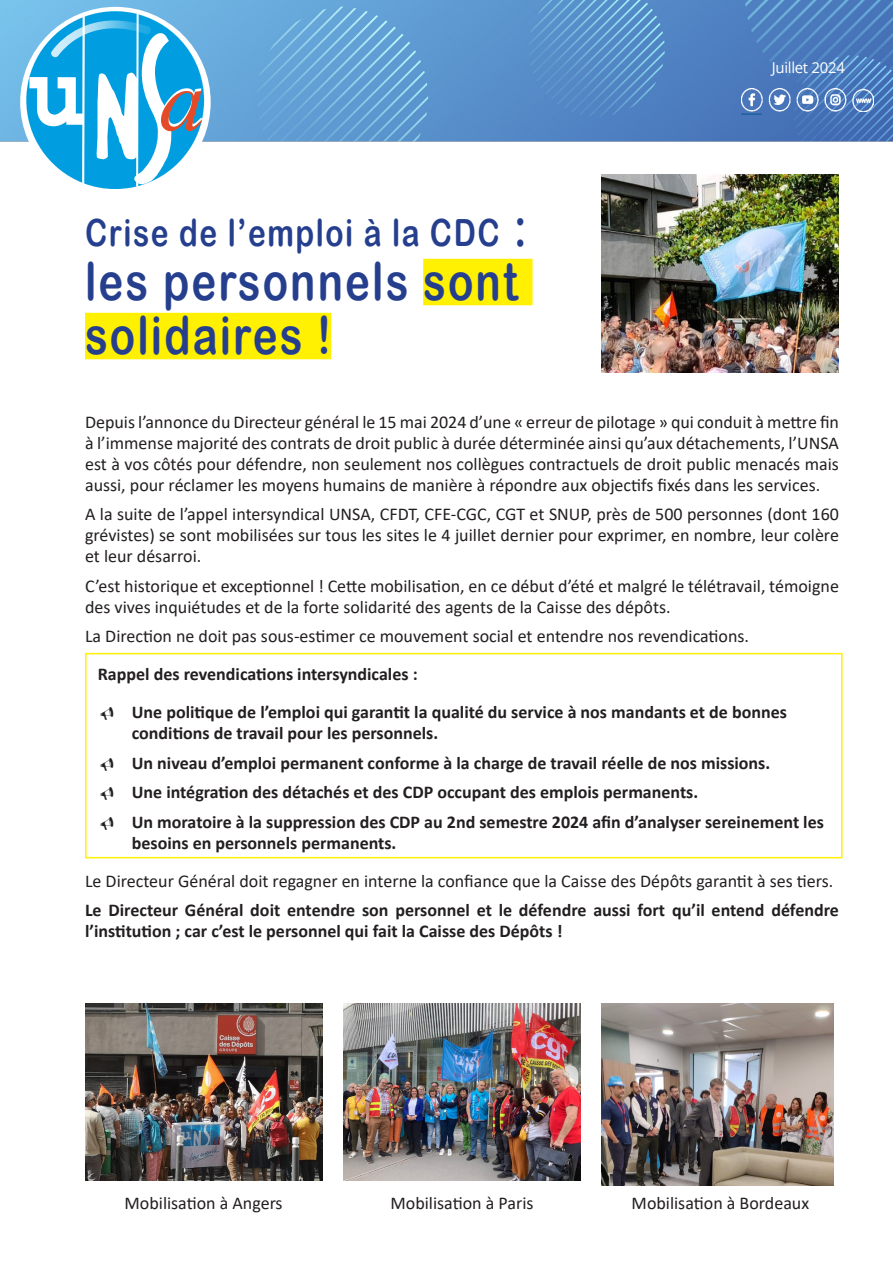
<style>
.page{position:relative;width:893px;height:1263px;background:#fff}
.page>*{position:absolute;margin:0;border:0;box-sizing:border-box;transform-origin:0 0}
.t1{font:52.5px/54px "Arial Rounded MT Bold";letter-spacing:.05em;color:#253f8e;scale:.8 1}
.t2{font:37.5px "Arial Rounded MT Bold";letter-spacing:.05em;color:#253f8e;scale:.8 1}
.t3{font:18px/21px "Calibri";color:#231f20;text-align:justify}
.t4{font:700 18px/21px "Calibri";color:#231f20}
.t5{font:15px "Open Sans";letter-spacing:-.02em;color:#fff}
.s1{font-size:52.5px}
</style>
<div class="page">
<img style="left:0;top:0;width:893px;height:192px">
<div style="left:20px;top:7px;width:191px;height:190px;background:#fff;border-radius:50%"></div>
<svg style="left:26px;top:11px;width:178px;height:178px"></svg>
<img style="left:741px;top:89px;width:132px;height:22px">
<div style="left:423px;top:259px;width:110px;height:46px;background:#fff101"></div>
<div style="left:85px;top:313px;width:246px;height:46px;background:#fff101"></div>
<hr style="left:741px;top:113px;width:21px;height:2px;background:#175d9e">
<img style="left:85px;top:1003px;width:237px;height:178px">
<img style="left:343px;top:1003px;width:238px;height:178px">
<img style="left:602px;top:1003px;width:232px;height:183px">
<img style="left:602px;top:174px;width:237px;height:198px">
<div style="left:85px;top:653px;width:757px;height:205px;border:2px solid #fff101"></div>
<p class="t2" style="left:85px;top:211px;width:554px">Crise de l’emploi à la CDC <span class="s1">:</span></p>
<p class="t1" style="left:85px;top:254px;width:543px">les personnels sont solidaires !</p>
<p class="t5" style="left:772px;top:57px;width:75px">Juillet 2024</p>
<p class="t3" style="left:85px;top:411px;width:755px">Depuis l’annonce du Directeur général le 15 mai 2024 d’une « erreur de pilotage » qui conduit à mettre fin à l’immense majorité des contrats de droit public à durée déterminée ainsi qu’aux détachements, l’UNSA est à vos côtés pour défendre, non seulement nos collègues contractuels de droit public menacés mais aussi, pour réclamer les moyens humains de manière à répondre aux objectifs fixés dans les services.</p>
<p class="t3" style="left:85px;top:503px;width:755px">A la suite de l’appel intersyndical UNSA, CFDT, CFE-CGC, CGT et SNUP, près de 500 personnes (dont 160 grévistes) se sont mobilisées sur tous les sites le 4 juillet dernier pour exprimer, en nombre, leur colère et leur désarroi.</p>
<p class="t3" style="left:85px;top:575px;width:755px">C’est historique et exceptionnel ! Cette mobilisation, en ce début d’été et malgré le télétravail, témoigne des vives inquiétudes et de la forte solidarité des agents de la Caisse des dépôts.</p>
<p class="t3" style="left:85px;top:625px;width:666px">La Direction ne doit pas sous-estimer ce mouvement social et entendre nos revendications.</p>
<p class="t4" style="left:98px;top:663px;width:321px">Rappel des revendications intersyndicales :</p>
<p class="t4" style="left:132px;top:701px;width:657px">Une politique de l’emploi qui garantit la qualité du service à nos mandants et de bonnes conditions de travail pour les personnels.</p>
<p class="t4" style="left:132px;top:752px;width:640px">Un niveau d’emploi permanent conforme à la charge de travail réelle de nos missions.</p>
<p class="t4" style="left:132px;top:781px;width:568px">Une intégration des détachés et des CDP occupant des emplois permanents.</p>
<p class="t4" style="left:132px;top:811px;width:694px">Un moratoire à la suppression des CDP au 2nd semestre 2024 afin d’analyser sereinement les besoins en personnels permanents.</p>
<p class="t3" style="left:85px;top:870px;width:750px">Le Directeur Général doit regagner en interne la confiance que la Caisse des Dépôts garantit à ses tiers.</p>
<p class="t4" style="left:85px;top:899px;width:755px">Le Directeur Général doit entendre son personnel et le défendre aussi fort qu’il entend défendre l’institution ; car c’est le personnel qui fait la Caisse des Dépôts !</p>
<p class="t3" style="left:125px;top:1192px;width:160px">Mobilisation à Angers</p>
<p class="t3" style="left:391px;top:1192px;width:144px">Mobilisation à Paris</p>
<p class="t3" style="left:632px;top:1192px;width:179px">Mobilisation à Bordeaux</p>
</div>
